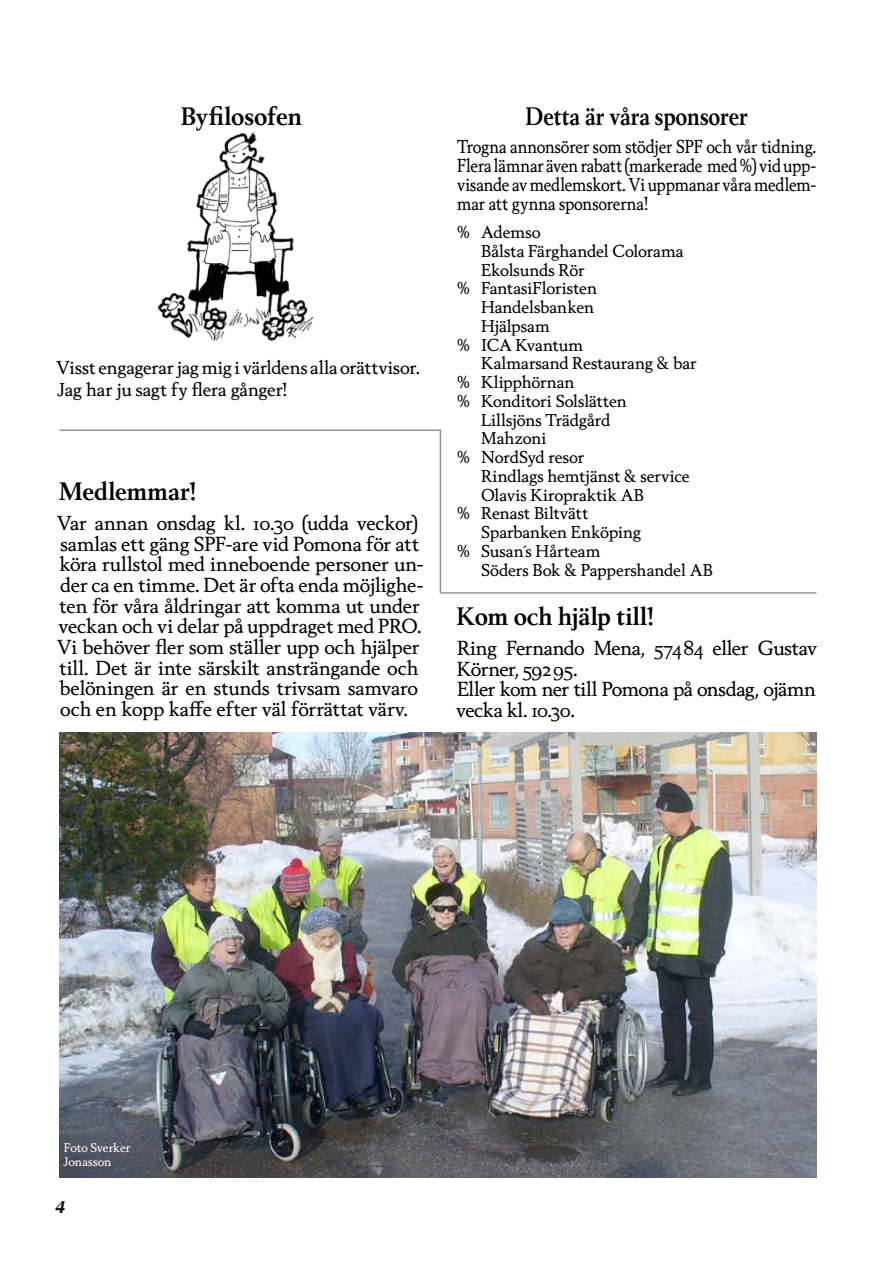
<style>
.page{position:relative;width:893px;height:1263px;background:#fff}
.page>*{position:absolute;margin:0;border:0;box-sizing:border-box;transform-origin:0 0}
.t1{font:700 24px "Berling Nova Text Pro";color:#000}
.t2{font:700 24px "Berling Nova Text Pro";color:#000;scale:.89 1}
.t3{font:19.5px/20.7px "Berling Nova Text Pro";letter-spacing:-.01em;color:#000}
.t4{font:18px/19px "Berling Nova Text Pro";letter-spacing:-.01em;color:#000;text-align:justify;scale:.89 1}
.t5{font:18px/21.6px "Berling Nova Text Pro";letter-spacing:-.01em;color:#000}
.t6{font:italic 700 18px "Optima";color:#000}
.t7{font:16.5px "Berling Nova Text Pro";letter-spacing:-.005em;color:#000}
.t8{font:12px/14.4px "Berling Nova Text Pro";color:#fff}
</style>
<div class="page">
<img style="left:157px;top:131px;width:157px;height:210px">
<hr style="left:60px;top:429px;width:381px;height:2px;background:#929497">
<hr style="left:440px;top:592px;width:376px;height:2px;background:#929497">
<hr style="left:440px;top:429px;width:1px;height:163px;background:#929497">
<img style="left:60px;top:733px;width:756px;height:445px">
<p class="t1" style="left:181px;top:101px;width:123px">Byfilosofen</p>
<p class="t5" style="left:56px;top:356px;width:365px">Visst engagerar jag mig i världens alla orättvisor.<br>Jag har ju sagt fy flera gånger!</p>
<p class="t1" style="left:59px;top:476px;width:139px">Medlemmar!</p>
<p class="t3" style="left:57px;top:512px;width:368px">Var annan onsdag kl. 10.30 (udda veckor) samlas ett gäng SPF-are vid Pomona för att köra rullstol med inneboende personer un&shy;der ca en timme. Det är ofta enda möjlighe&shy;ten för våra åldringar att komma ut under veckan och vi delar på uppdraget med PRO.<br>Vi behöver fler som ställer upp och hjälper till. Det är inte särskilt ansträngande och belöningen är en stunds trivsam samvaro och en kopp kaffe efter väl förrättat värv.</p>
<p class="t2" style="left:526px;top:101px;width:251px">Detta är våra sponsorer</p>
<p class="t4" style="left:457px;top:137px;width:405px">Trogna annonsörer som stödjer SPF och vår tidning.<br>Flera lämnar även rabatt (markerade med %) vid upp&shy;visande av medlemskort. Vi uppmanar våra medlem&shy;mar att gynna sponsorerna!</p>
<p class="t7" style="left:457px;top:222px;width:85px">% Ademso</p>
<p class="t7" style="left:481px;top:240px;width:204px">Bålsta Färghandel Colorama</p>
<p class="t7" style="left:481px;top:259px;width:105px">Ekolsunds Rör</p>
<p class="t7" style="left:457px;top:278px;width:142px">% FantasiFloristen</p>
<p class="t7" style="left:481px;top:297px;width:115px">Handelsbanken</p>
<p class="t7" style="left:481px;top:315px;width:70px">Hjälpsam</p>
<p class="t7" style="left:457px;top:334px;width:128px">% ICA Kvantum</p>
<p class="t7" style="left:481px;top:353px;width:217px">Kalmarsand Restaurang &amp; bar</p>
<p class="t7" style="left:457px;top:372px;width:119px">% Klipphörnan</p>
<p class="t7" style="left:457px;top:390px;width:171px">% Konditori Solslätten</p>
<p class="t7" style="left:481px;top:409px;width:131px">Lillsjöns Trädgård</p>
<p class="t7" style="left:481px;top:428px;width:67px">Mahzoni</p>
<p class="t7" style="left:457px;top:447px;width:129px">% NordSyd resor</p>
<p class="t7" style="left:481px;top:465px;width:210px">Rindlags hemtjänst &amp; service</p>
<p class="t7" style="left:481px;top:484px;width:164px">Olavis Kiropraktik AB</p>
<p class="t7" style="left:457px;top:503px;width:133px">% Renast Biltvätt</p>
<p class="t7" style="left:481px;top:521px;width:162px">Sparbanken Enköping</p>
<p class="t7" style="left:457px;top:540px;width:145px">% Susan´s Hårteam</p>
<p class="t7" style="left:481px;top:559px;width:233px">Söders Bok &amp; Pappershandel AB</p>
<p class="t1" style="left:457px;top:601px;width:199px">Kom och hjälp till!</p>
<p class="t3" style="left:456px;top:637px;width:362px">Ring Fernando Mena, 57484 eller Gustav<br>Körner, 59295.<br>Eller kom ner till Pomona på onsdag, ojämn vecka kl. 10.30.</p>
<p class="t8" style="left:64px;top:1140px;width:69px">Foto Sverker<br>Jonasson</p>
<p class="t6" style="left:55px;top:1196px;width:12px">4</p>
</div>
